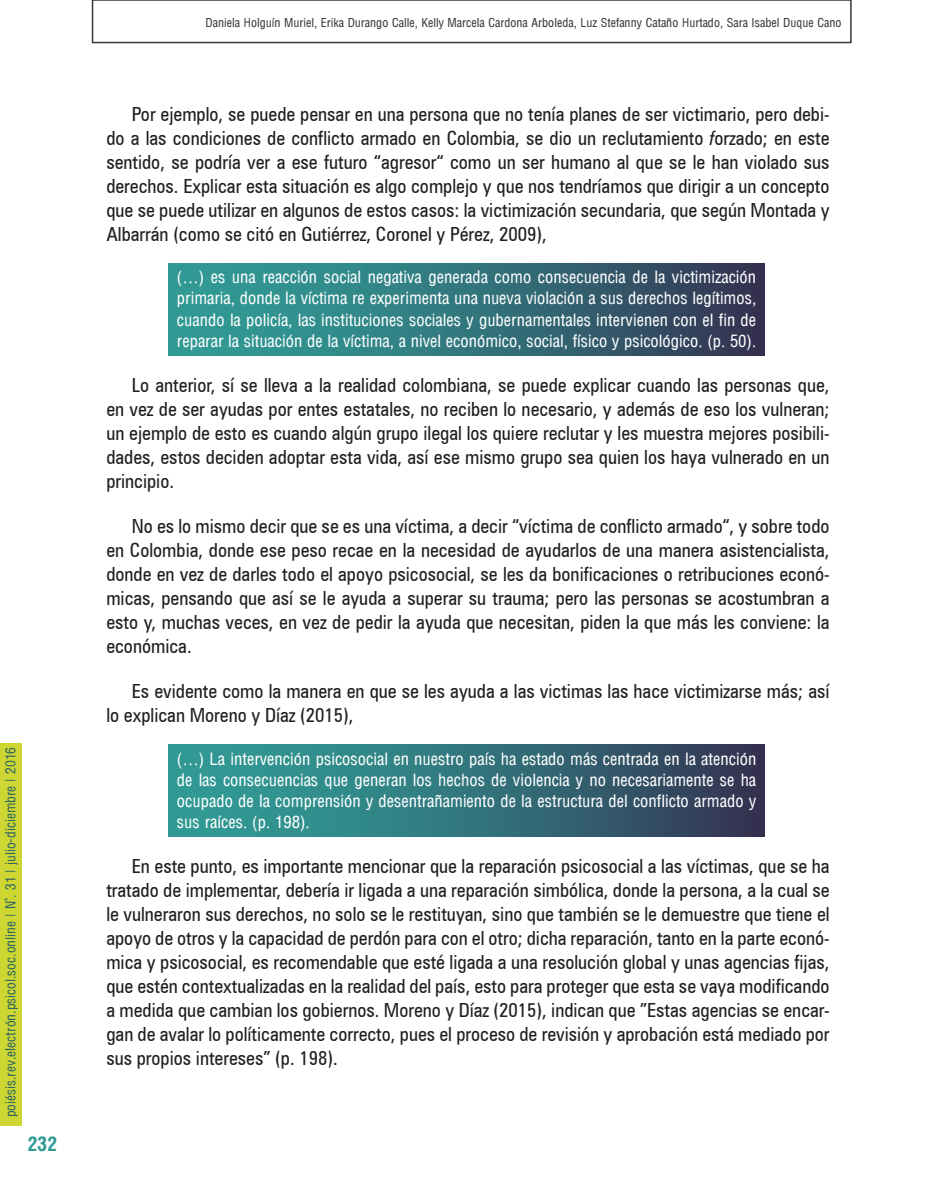
<style>
.page{position:relative;width:936px;height:1191px;background:#fff}
.page>*{position:absolute;margin:0;border:0;box-sizing:border-box;transform-origin:0 0}
.t1{font:condensed 19.5px/24px "Zurich BT";color:#231f20;text-align:justify}
.t2{font:700 condensed 19.5px "Arena";color:#319994}
.t3{font:16.5px/21px "Arena Condensed";color:#fff;text-align:justify}
.t4{font:13.5px "Arena Condensed";color:#306662}
.t5{font:12px "Arena Condensed";color:#373737}
.s1{font-style:italic}
</style>
<div class="page">
<div style="left:0;top:743px;width:21px;height:383px;background:#ced732"></div>
<div style="left:92px;top:0;width:759px;height:43px;border:2px solid #373737"></div>
<div style="left:168px;top:264px;width:596px;height:91px;background:linear-gradient(to right,#30a79d,#343a56)"></div>
<div style="left:168px;top:745px;width:596px;height:91px;background:linear-gradient(to right,#30a79d,#343a56)"></div>
<p class="t4" style="left:3px;top:1117px;width:372px;rotate:-90deg">poiésis.rev.electrón.psicol.soc.online | N°. 31 | julio-diciembre | 2016</p>
<p class="t2" style="left:28px;top:1132px;width:31px">232</p>
<p class="t5" style="left:205px;top:16px;width:637px">Daniela Holguín Muriel, Erika Durango Calle, Kelly Marcela Cardona Arboleda, Luz Stefanny Cataño Hurtado, Sara Isabel Duque Cano</p>
<p class="t1" style="left:106px;top:102px;width:724px;text-indent:26px">Por ejemplo, se puede pensar en una persona que no tenía planes de ser victimario, pero debi&shy;do a las condiciones de conflicto armado en Colombia, se dio un reclutamiento <span class="s1">f</span>orzado; en este sentido, se podría ver a ese futuro “agresor“ como un ser humano al que se le han violado sus derechos. Explicar esta situación es algo complejo y que nos tendríamos que dirigir a un concepto que se puede utilizar en algunos de estos casos: la victimización secundaria, que según Montada y Albarrán (como se citó en Gutiérrez, Coronel y Pérez, 2009),</p>
<p class="t3" style="left:177px;top:267px;width:581px">(…) es una reacción social negativa generada como consecuencia de la victimización primaria, donde la víctima re experimenta una nueva violación a sus derechos legítimos, cuando la policía, las instituciones sociales y gubernamentales intervienen con el fin de reparar la situación de la víctima, a nivel económico, social, físico y psicológico. (p. 50).</p>
<p class="t1" style="left:106px;top:373px;width:724px;text-indent:26px">Lo anterior, sí se lleva a la realidad colombiana, se puede explicar cuando las personas que, en vez de ser ayudas por entes estatales, no reciben lo necesario, y además de eso los vulneran; un ejemplo de esto es cuando algún grupo ilegal los quiere reclutar y les muestra mejores posibili&shy;dades, estos deciden adoptar esta vida, así ese mismo grupo sea quien los haya vulnerado en un principio.</p>
<p class="t1" style="left:106px;top:514px;width:724px;text-indent:26px">No es lo mismo decir que se es una víctima, a decir “víctima de conflicto armado“, y sobre todo en Colombia, donde ese peso recae en la necesidad de ayudarlos de una manera asistencialista, donde en vez de darles todo el apoyo psicosocial, se les da bonificaciones o retribuciones econó&shy;micas, pensando que así se le ayuda a superar su trauma; pero las personas se acostumbran a esto y, muchas veces, en vez de pedir la ayuda que necesitan, piden la que más les conviene: la económica.</p>
<p class="t1" style="left:106px;top:679px;width:724px;text-indent:26px">Es evidente como la manera en que se les ayuda a las victimas las hace victimizarse más; así lo explican Moreno y Díaz (2015),</p>
<p class="t3" style="left:177px;top:748px;width:581px">(…) La intervención psicosocial en nuestro país ha estado más centrada en la atención de las consecuencias que generan los hechos de violencia y no necesariamente se ha ocupado de la comprensión y desentrañamiento de la estructura del conflicto armado y sus raíces. (p. 198).</p>
<p class="t1" style="left:106px;top:854px;width:724px;text-indent:26px">En este punto, es importante mencionar que la reparación psicosocial a las víctimas, que se ha tratado de implementar, debería ir ligada a una reparación simbólica, donde la persona, a la cual se le vulneraron sus derechos, no solo se le restituyan, sino que también se le demuestre que tiene el apoyo de otros y la capacidad de perdón para con el otro; dicha reparación, tanto en la parte econó&shy;mica y psicosocial, es recomendable que esté ligada a una resolución global y unas agencias fijas, que estén contextualizadas en la realidad del país, esto para proteger que esta se vaya modificando a medida que cambian los gobiernos. Moreno y Díaz (2015), indican que ”Estas agencias se encar&shy;gan de avalar lo políticamente correcto, pues el proceso de revisión y aprobación está mediado por sus propios intereses” (p. 198).</p>
</div>
